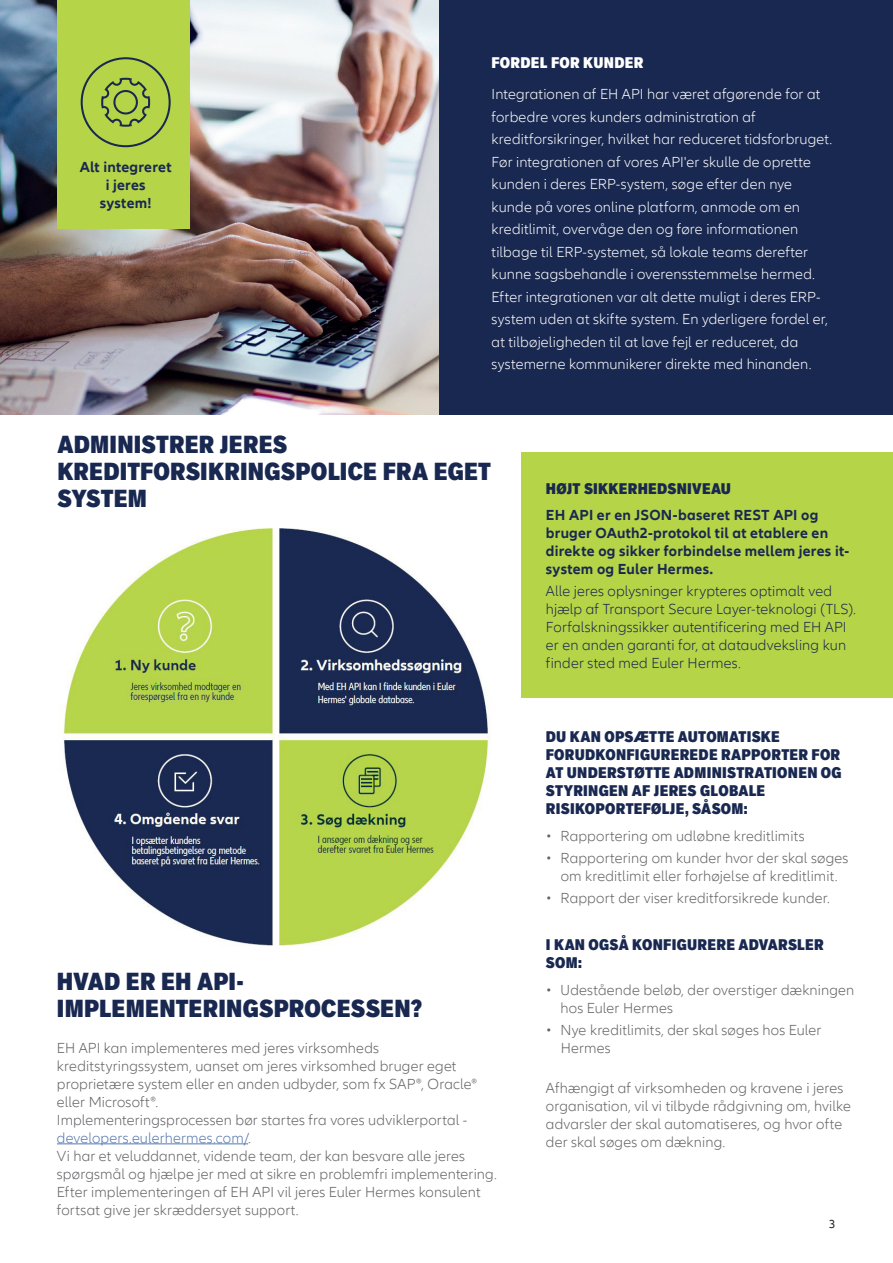
<style>
.page{position:relative;width:893px;height:1263px;background:#fff}
.page>*{position:absolute;margin:0;border:0;box-sizing:border-box;transform-origin:0 0}
.Intro_13pt{font:900 condensed 24px/27px "Applied Sans Pro";letter-spacing:.01em;color:#192850}
.Copy{font:300 15px/18px "Allianz Neo";letter-spacing:.01em;color:#636366}
.Copy-2{font:300 15px/22.5px "Allianz Neo";letter-spacing:.01em;color:#fff}
.Copy-3{font:300 15px/18px "Allianz Neo";letter-spacing:.01em;color:#192850}
.Copy-4{font:900 condensed 15px/18px "Applied Sans Pro";letter-spacing:.02em;color:#192850}
.Copy-5{font:700 15px/18px "Allianz Neo";letter-spacing:.015em;color:#192850}
.Copy-6{font:900 condensed 15px "Applied Sans Pro";letter-spacing:.02em;color:#fff}
.Pagina{font:12px "Allianz Neo";color:#231f20}
.s1{color:#5678b0}
</style>
<div class="page">
<img style="left:0;top:0;width:439px;height:414px">
<hr style="left:57px;top:1143px;width:191px;height:1px;background:#5678b0">
<img style="left:63px;top:528px;width:428px;height:418px">
<div style="left:521px;top:453px;width:372px;height:245px;background:#b6d448"></div>
<div style="left:439px;top:0;width:454px;height:414px;background:#192850"></div>
<div style="left:57px;top:0;width:133px;height:229px;background:#b6d448"></div>
<div style="left:81px;top:57px;width:90px;height:90px;border:2px solid #192850;border-radius:50%"></div>
<svg style="left:101px;top:78px;width:49px;height:49px"></svg>
<p class="Copy-5" style="left:80px;top:158px;width:93px;text-align:center">Alt integreret i jeres system!</p>
<p class="Copy-6" style="left:492px;top:54px;width:153px">FORDEL FOR KUNDER</p>
<p class="Copy-2" style="left:492px;top:83px;width:342px">Integrationen af EH API har været afgørende for at forbedre vores kunders administration af kreditforsikringer, hvilket har reduceret tidsforbruget.<br>Før integrationen af vores API'er skulle de oprette kunden i deres ERP-system, søge efter den nye kunde på vores online platform, anmode om en kreditlimit, overvåge den og føre informationen tilbage til ERP-systemet, så lokale teams derefter kunne sagsbehandle i overensstemmelse hermed.<br>Efter integrationen var alt dette muligt i deres ERP&shy;system uden at skifte system. En yderligere fordel er, at tilbøjeligheden til at lave fejl er reduceret, da systemerne kommunikerer direkte med hinanden.</p>
<p class="Intro_13pt" style="left:57px;top:431px;width:435px">ADMINISTRER JERES<br>KREDITFORSIKRINGSPOLICE FRA EGET<br>SYSTEM</p>
<p class="Intro_13pt" style="left:57px;top:967px;width:367px">HVAD ER EH API-<br>IMPLEMENTERINGSPROCESSEN?</p>
<p class="Copy" style="left:57px;top:1039px;width:421px">EH API kan implementeres med jeres virksomheds kreditstyringssystem, uanset om jeres virksomhed bruger eget proprietære system eller en anden udbyder, som fx SAP®, Oracle® eller Microsoft®.</p>
<p class="Copy" style="left:57px;top:1111px;width:412px">Implementeringsprocessen bør startes fra vores udviklerportal - <span class="s1">developers.eulerhermes.com/</span>.</p>
<p class="Copy" style="left:57px;top:1147px;width:441px">Vi har et veluddannet, vidende team, der kan besvare alle jeres spørgsmål og hjælpe jer med at sikre en problemfri implementering.<br>Efter implementeringen af EH API vil jeres Euler Hermes konsulent fortsat give jer skræddersyet support.</p>
<p class="Copy-4" style="left:546px;top:479px;width:187px">HØJT SIKKERHEDSNIVEAU</p>
<p class="Copy-5" style="left:546px;top:506px;width:305px">EH API er en JSON-baseret REST API og bruger OAuth2-protokol til at etablere en direkte og sikker forbindelse mellem jeres it&shy;system og Euler Hermes.</p>
<p class="Copy-3" style="left:546px;top:583px;width:312px">Alle jeres oplysninger krypteres optimalt ved hjælp af Transport Secure Layer-teknologi (TLS).<br>Forfalskningssikker autentificering med EH API er en anden garanti for, at dataudveksling kun finder sted med Euler Hermes.</p>
<p class="Copy-4" style="left:546px;top:728px;width:297px">DU KAN OPSÆTTE AUTOMATISKE<br>FORUDKONFIGUREREDE RAPPORTER FOR<br>AT UNDERSTØTTE ADMINISTRATIONEN OG<br>STYRINGEN AF JERES GLOBALE<br>RISIKOPORTEFØLJE, SÅSOM:</p>
<p class="Copy" style="left:546px;top:827px;width:260px">• Rapportering om udløbne kreditlimits</p>
<p class="Copy" style="left:546px;top:849px;width:304px;text-align:center">• Rapportering om kunder hvor der skal søges om kreditlimit eller forhøjelse af kreditlimit.</p>
<p class="Copy" style="left:546px;top:890px;width:286px">• Rapport der viser kreditforsikrede kunder.</p>
<p class="Copy-4" style="left:546px;top:936px;width:279px">I KAN OGSÅ KONFIGURERE ADVARSLER<br>SOM:</p>
<p class="Copy" style="left:561px;top:981px;width:295px;text-indent:-15px">• Udestående beløb, der overstiger dækningen hos Euler Hermes</p>
<p class="Copy" style="left:561px;top:1021px;width:262px;text-indent:-15px">• Nye kreditlimits, der skal søges hos Euler<br>Hermes</p>
<p class="Copy" style="left:546px;top:1080px;width:307px">Afhængigt af virksomheden og kravene i jeres organisation, vil vi tilbyde rådgivning om, hvilke advarsler der skal automatiseres, og hvor ofte der skal søges om dækning.</p>
<p class="Pagina" style="left:829px;top:1217px;width:8px">3</p>
</div>
